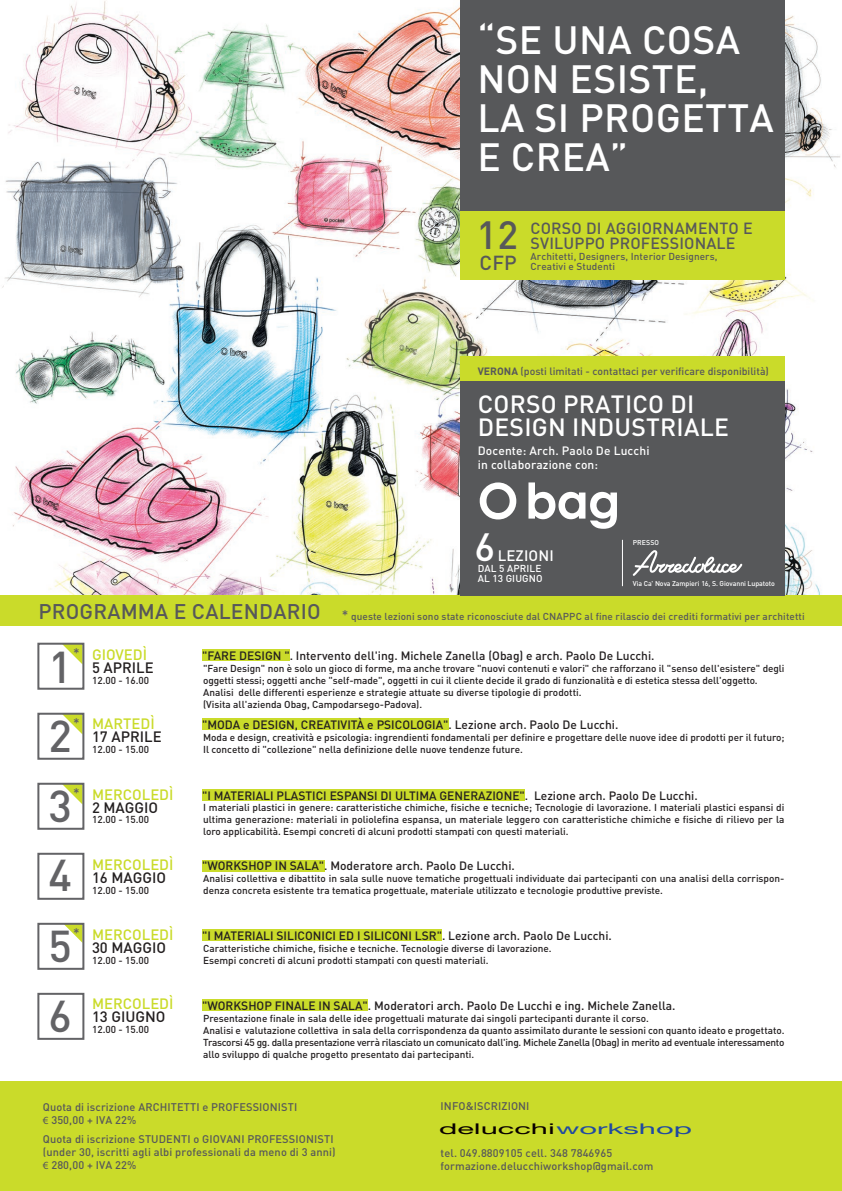
<style>
.page{position:relative;width:842px;height:1191px;background:#fff}
.page>*{position:absolute;margin:0;border:0;box-sizing:border-box;transform-origin:0 0}
.t1{font:500 44px/70px "DIN";color:#636366;text-align:justify}
.t2{font:500 38.9px/39px "DIN";letter-spacing:.01em;color:#fff}
.t3{font:500 38.9px "DIN";color:#57585a}
.t4{font:500 24.6px/23px "DIN";letter-spacing:.01em;color:#fff}
.t5{font:500 21px "DIN";letter-spacing:.01em;color:#57585a}
.t6{font:500 20.1px "DIN";color:#57585a}
.t7{font:500 16px/15px "DIN";letter-spacing:.01em;color:#57585a}
.t8{font:500 15px "DIN";letter-spacing:.01em;color:#fff}
.t9{font:500 14.9px "DIN";color:#cadb2a}
.t10{font:500 14.9px "DIN";color:#231f20}
.t11{font:14.7px "Helvetica Neue";color:#090000;scale:2.09 1}
.t12{font:500 13.7px "DIN";color:#636366}
.t13{font:500 12px "DIN";color:#231f20}
.t14{font:500 12px/14.4px "DIN";letter-spacing:.01em;color:#fff}
.t15{font:500 11px/13.2px "DIN";letter-spacing:.01em;color:#57585a}
.t16{font:500 10.5px "DIN";color:#57585a}
.t17{font:500 10px/12px "DIN";color:#231f20}
.t18{font:500 10px/10px "DIN";letter-spacing:.01em;color:#57585a}
.t19{font:500 10px/10px "DIN";letter-spacing:.01em;color:#fff}
.t20{font:500 7px "DIN";letter-spacing:-.01em;color:#fff}
.s1{font-weight:700}
.s2{font-size:13.7px;color:#636366}
.s3{font-family:"Myriad Pro";font-weight:400}
.s4{color:#204aa0}
</style>
<div class="page">
<img style="left:2px;top:1px;width:838px;height:594px">
<div style="left:202px;top:649px;width:88px;height:12px;background:#cadb2a"></div>
<div style="left:0;top:595px;width:842px;height:30px;background:#cadb2a"></div>
<div style="left:460px;top:211px;width:324px;height:69px;background:#cadb2a"></div>
<div style="left:460px;top:357px;width:324px;height:24px;background:#cadb2a"></div>
<div style="left:460px;top:381px;width:324px;height:214px;background:#57585a"></div>
<div style="left:460px;top:0;width:324px;height:211px;background:#57585a"></div>
<svg style="left:63px;top:645px;width:18px;height:18px"></svg>
<svg style="left:63px;top:715px;width:18px;height:18px"></svg>
<svg style="left:63px;top:785px;width:18px;height:18px"></svg>
<svg style="left:64px;top:925px;width:17px;height:17px"></svg>
<div style="left:37px;top:642px;width:47px;height:47px;border:2px solid #636366"></div>
<div style="left:37px;top:712px;width:47px;height:47px;border:2px solid #636366"></div>
<div style="left:37px;top:782px;width:47px;height:47px;border:2px solid #636366"></div>
<div style="left:37px;top:852px;width:47px;height:47px;border:2px solid #636366"></div>
<div style="left:37px;top:922px;width:47px;height:47px;border:2px solid #636366"></div>
<div style="left:37px;top:992px;width:47px;height:47px;border:2px solid #636366"></div>
<svg style="left:480px;top:482px;width:36px;height:37px"></svg>
<svg style="left:528px;top:482px;width:89px;height:47px"></svg>
<div style="left:202px;top:718px;width:247px;height:12px;background:#cadb2a"></div>
<div style="left:202px;top:789px;width:323px;height:11px;background:#cadb2a"></div>
<div style="left:202px;top:859px;width:122px;height:12px;background:#cadb2a"></div>
<div style="left:202px;top:929px;width:240px;height:12px;background:#cadb2a"></div>
<div style="left:202px;top:999px;width:166px;height:12px;background:#cadb2a"></div>
<hr style="left:622px;top:540px;width:1px;height:46px;background:#fff">
<svg style="left:633px;top:550px;width:109px;height:26px"></svg>
<div style="left:0;top:1081px;width:842px;height:110px;background:#cadb2a"></div>
<h2 class="t2" style="left:477px;top:19px;width:298px">“SE UNA COSA<br>NON ESISTE,<br>LA SI PROGETTA<br>E CREA”</h2>
<h2 class="t3" style="left:476px;top:210px;width:43px">12</h2>
<h3 class="t6" style="left:479px;top:249px;width:39px">CFP</h3>
<h3 class="t7" style="left:531px;top:220px;width:224px">CORSO DI AGGIORNAMENTO E<br>SVILUPPO PROFESSIONALE</h3>
<p class="t18" style="left:531px;top:251px;width:189px">Architetti, Designers, Interior Designers,<br>Creativi e Studenti</p>
<p class="t16" style="left:478px;top:364px;width:293px"><span class="s1">VERONA</span> (posti limitati - contattaci per verificare disponibilità)</p>
<h3 class="t4" style="left:478px;top:392px;width:253px">CORSO PRATICO DI<br>DESIGN INDUSTRIALE</h3>
<p class="t14" style="left:478px;top:443px;width:173px">Docente: Arch. Paolo De Lucchi in collaborazione con:</p>
<h3 class="t5" style="left:38px;top:597px;width:284px">PROGRAMMA E CALENDARIO</h3>
<h2 class="t2" style="left:474px;top:526px;width:22px">6</h2>
<h3 class="t8" style="left:498px;top:546px;width:58px">LEZIONI</h3>
<p class="t19" style="left:478px;top:563px;width:66px">DAL 5 APRILE<br>AL 13 GIUGNO</p>
<p class="t20" style="left:633px;top:538px;width:28px">PRESSO</p>
<p class="t20" style="left:633px;top:579px;width:144px">Via Ca' Nova Zampieri 16, S. Giovanni Lupatoto</p>
<p class="t18" style="left:342px;top:610px;width:464px"><span class="s2">*</span> queste lezioni sono state riconosciute dal CNAPPC al fine rilascio dei crediti formativi per architetti</p>
<h1 class="t1" style="left:48px;top:630px;width:25px">1</h1>
<h3 class="t12" style="left:73px;top:644px;width:8px">*</h3>
<h3 class="t12" style="left:73px;top:714px;width:8px">*</h3>
<h1 class="t1" style="left:48px;top:699px;width:25px">2<br>3<br>4<br>5<br>6</h1>
<h3 class="t12" style="left:73px;top:784px;width:8px">*</h3>
<h3 class="t12" style="left:73px;top:924px;width:8px">*</h3>
<h3 class="t9" style="left:92px;top:645px;width:57px">GIOVEDÌ</h3>
<h3 class="t10" style="left:92px;top:658px;width:63px">5 APRILE</h3>
<p class="t17" style="left:92px;top:674px;width:59px">12.00 - 16.00</p>
<h3 class="t9" style="left:92px;top:714px;width:64px">MARTEDÌ</h3>
<h3 class="t10" style="left:92px;top:727px;width:71px">17 APRILE</h3>
<p class="t17" style="left:92px;top:742px;width:59px">12.00 - 15.00</p>
<h3 class="t9" style="left:92px;top:784px;width:83px">MERCOLEDÌ</h3>
<h3 class="t10" style="left:92px;top:797px;width:68px">2 MAGGIO</h3>
<p class="t17" style="left:92px;top:813px;width:59px">12.00 - 15.00</p>
<h3 class="t9" style="left:92px;top:855px;width:83px">MERCOLEDÌ</h3>
<h3 class="t10" style="left:92px;top:868px;width:75px">16 MAGGIO</h3>
<p class="t17" style="left:92px;top:884px;width:59px">12.00 - 15.00</p>
<h3 class="t9" style="left:92px;top:925px;width:83px">MERCOLEDÌ</h3>
<h3 class="t10" style="left:92px;top:938px;width:75px">30 MAGGIO</h3>
<p class="t17" style="left:92px;top:953px;width:59px">12.00 - 15.00</p>
<h3 class="t9" style="left:92px;top:994px;width:83px">MERCOLEDÌ</h3>
<h3 class="t10" style="left:92px;top:1007px;width:75px">13 GIUGNO</h3>
<p class="t17" style="left:92px;top:1023px;width:59px">12.00 - 15.00</p>
<p class="t13" style="left:202px;top:648px;width:454px">"FARE DESIGN ". Intervento dell'ing. Michele Zanella (Obag) e arch. Paolo De Lucchi.</p>
<p class="t17" style="left:203px;top:662px;width:583px">"Fare Design" non è solo un gioco di forme, ma anche trovare "nuovi contenuti e valori" che rafforzano il "senso dell'esistere" degli oggetti stessi; oggetti anche "self-made", oggetti in cui il cliente decide il grado di funzionalità e di estetica stessa dell'oggetto.<br>Analisi delle differenti esperienze e strategie attuate su diverse tipologie di prodotti.<br>(Visita all'azienda Obag, Campodarsego-Padova).</p>
<p class="t13" style="left:202px;top:717px;width:418px">"MODA e DESIGN, CREATIVITÀ e PSICOLOGIA". Lezione arch. Paolo De Lucchi.</p>
<p class="t17" style="left:203px;top:731px;width:583px">Moda e design, creatività e psicologia: ingrendienti fondamentali per definire e progettare delle nuove idee di prodotti per il futuro;<br>Il concetto di "collezione" nella definizione delle nuove tendenze future.</p>
<p class="t13" style="left:202px;top:787px;width:497px">"I MATERIALI PLASTICI ESPANSI DI ULTIMA GENERAZIONE". Lezione arch. Paolo De Lucchi.</p>
<p class="t17" style="left:203px;top:801px;width:583px;text-align:justify">I materiali plastici in genere: caratteristiche chimiche, fisiche e tecniche; Tecnologie di lavorazione. I materiali plastici espansi di ultima generazione: materiali in poliolefina espansa, un materiale leggero con caratteristiche chimiche e fisiche di rilievo per la loro applicabilità. Esempi concreti di alcuni prodotti stampati con questi materiali.</p>
<p class="t13" style="left:202px;top:858px;width:314px">"WORKSHOP IN SALA". Moderatore arch. Paolo De Lucchi.</p>
<p class="t17" style="left:203px;top:872px;width:583px">Analisi collettiva e dibattito in sala sulle nuove tematiche progettuali individuate dai partecipanti con una analisi della corrispon&shy;denza concreta esistente tra tematica progettuale, materiale utilizzato e tecnologie produttive previste.</p>
<p class="t13" style="left:202px;top:928px;width:411px">"I MATERIALI SILICONICI ED I SILICONI LSR". Lezione arch. Paolo De Lucchi.</p>
<p class="t17" style="left:203px;top:942px;width:350px">Caratteristiche chimiche, fisiche e tecniche. Tecnologie diverse di lavorazione.<br>Esempi concreti di alcuni prodotti stampati con questi materiali.</p>
<p class="t13" style="left:202px;top:998px;width:475px">"WORKSHOP FINALE IN SALA". Moderatori arch. Paolo De Lucchi e ing. Michele Zanella.</p>
<p class="t17" style="left:203px;top:1012px;width:583px">Presentazione finale in sala delle idee progettuali maturate dai singoli partecipanti durante il corso.<br>Analisi e valutazione collettiva in sala della corrispondenza da quanto assimilato durante le sessioni con quanto ideato e progettato.<br>Trascorsi 45 gg. dalla presentazione verrà rilasciato un comunicato dall'ing. Michele Zanella (Obag) in merito ad eventuale interessamento allo sviluppo di qualche progetto presentato dai partecipanti.</p>
<p class="t15" style="left:43px;top:1100px;width:256px">Quota di iscrizione ARCHITETTI e PROFESSIONISTI <span class="s3">€</span> 350,00 + IVA 22%</p>
<p class="t15" style="left:43px;top:1131px;width:294px">Quota di iscrizione STUDENTI o GIOVANI PROFESSIONISTI (under 30, iscritti agli albi professionali da meno di 3 anni) <span class="s3">€</span> 280,00 + IVA 22%</p>
<p class="t15" style="left:441px;top:1099px;width:90px">INFO&amp;ISCRIZIONI</p>
<p class="t15" style="left:441px;top:1145px;width:214px">tel. 049.8809105 cell. 348 7846965 formazione.delucchiworkshop@gmail.com</p>
<h3 class="t11" style="left:439px;top:1118px;width:123px">delucchi<span class="s4">workshop</span></h3>
</div>
